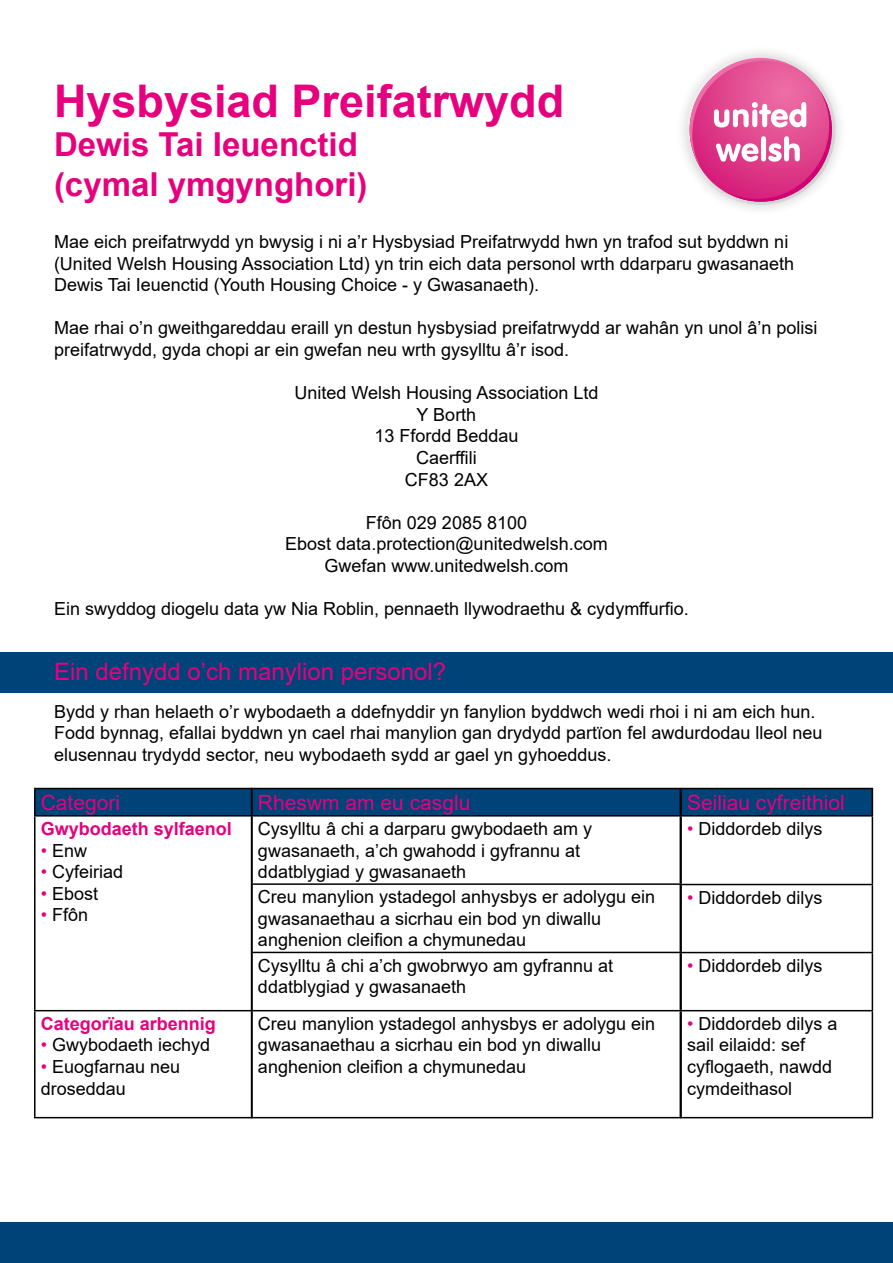
<style>
.page{position:relative;width:893px;height:1263px;background:#fff}
.page>*{position:absolute;margin:0;border:0;box-sizing:border-box;transform-origin:0 0}
.t1{font:700 45px "Arial";color:#e6007d}
.t2{font:700 33px/39.6px "Arial";color:#e6007d}
.t3{font:24px "Arial";color:#e6007d}
.t4{font:21px "Arial";color:#e6007d}
.t5{font:18px/21.6px "Arial";color:#000}
.t6{font:700 18px "Arial";color:#e6007d}
.s1{color:#e6007d}
</style>
<div class="page">
<div style="left:0;top:653px;width:893px;height:40px;background:#004379"></div>
<svg style="left:682px;top:52px;width:158px;height:157px"></svg>
<div style="left:35px;top:788px;width:217px;height:28px;background:#004379"></div>
<hr style="left:34px;top:788px;width:218px;height:1px;background:#000">
<hr style="left:34px;top:789px;width:2px;height:26px;background:#000">
<hr style="left:34px;top:815px;width:218px;height:1px;background:#000">
<hr style="left:34px;top:816px;width:2px;height:194px;background:#000">
<hr style="left:34px;top:1010px;width:218px;height:1px;background:#000">
<hr style="left:34px;top:1011px;width:2px;height:106px;background:#000">
<hr style="left:34px;top:1117px;width:218px;height:1px;background:#000">
<div style="left:252px;top:788px;width:428px;height:28px;background:#004379"></div>
<hr style="left:251px;top:788px;width:430px;height:1px;background:#000">
<hr style="left:251px;top:789px;width:2px;height:26px;background:#000">
<hr style="left:251px;top:815px;width:430px;height:1px;background:#000">
<hr style="left:251px;top:816px;width:2px;height:67px;background:#000">
<hr style="left:251px;top:883px;width:430px;height:2px;background:#000">
<hr style="left:251px;top:885px;width:2px;height:67px;background:#000">
<hr style="left:251px;top:952px;width:430px;height:1px;background:#000">
<hr style="left:251px;top:953px;width:2px;height:57px;background:#000">
<hr style="left:251px;top:1010px;width:430px;height:1px;background:#000">
<hr style="left:251px;top:1011px;width:2px;height:106px;background:#000">
<hr style="left:251px;top:1117px;width:430px;height:1px;background:#000">
<div style="left:681px;top:788px;width:191px;height:28px;background:#004379"></div>
<hr style="left:680px;top:788px;width:193px;height:1px;background:#000">
<hr style="left:680px;top:789px;width:2px;height:26px;background:#000">
<svg style="left:872px;top:789px;width:1px;height:26px"></svg>
<hr style="left:680px;top:815px;width:193px;height:1px;background:#000">
<hr style="left:680px;top:816px;width:2px;height:68px;background:#000">
<hr style="left:872px;top:816px;width:1px;height:68px;background:#000">
<hr style="left:680px;top:884px;width:193px;height:1px;background:#000">
<hr style="left:680px;top:885px;width:2px;height:67px;background:#000">
<hr style="left:872px;top:885px;width:1px;height:67px;background:#000">
<hr style="left:680px;top:952px;width:193px;height:1px;background:#000">
<hr style="left:680px;top:953px;width:2px;height:57px;background:#000">
<hr style="left:872px;top:953px;width:1px;height:57px;background:#000">
<hr style="left:680px;top:1010px;width:193px;height:1px;background:#000">
<hr style="left:680px;top:1011px;width:2px;height:106px;background:#000">
<hr style="left:872px;top:1011px;width:1px;height:106px;background:#000">
<hr style="left:680px;top:1117px;width:193px;height:1px;background:#000">
<div style="left:0;top:1222px;width:893px;height:41px;background:#004379"></div>
<h1 class="t1" style="left:54px;top:69px;width:512px">Hysbysiad Preifatrwydd</h1>
<h2 class="t2" style="left:54px;top:125px;width:315px">Dewis Tai Ieuenctid (cymal ymgynghori)</h2>
<p class="t5" style="left:54px;top:231px;width:742px">Mae eich preifatrwydd yn bwysig i ni a’r Hysbysiad Preifatrwydd hwn yn trafod sut byddwn ni (United Welsh Housing Association Ltd) yn trin eich data personol wrth ddarparu gwasanaeth<br>Dewis Tai Ieuenctid (Youth Housing Choice - y Gwasanaeth).</p>
<p class="t5" style="left:54px;top:317px;width:765px">Mae rhai o’n gweithgareddau eraill yn destun hysbysiad preifatrwydd ar wahân yn unol â’n polisi preifatrwydd, gyda chopi ar ein gwefan neu wrth gysylltu â’r isod.</p>
<p class="t5" style="left:295px;top:382px;width:305px;text-align:center">United Welsh Housing Association Ltd<br>Y Borth<br>13 Ffordd Beddau<br>Caerffili<br>CF83 2AX</p>
<p class="t5" style="left:285px;top:512px;width:324px;text-align:center">Ffôn 029 2085 8100<br>Ebost data.protection@unitedwelsh.com<br>Gwefan www.unitedwelsh.com</p>
<p class="t5" style="left:54px;top:598px;width:636px">Ein swyddog diogelu data yw Nia Roblin, pennaeth llywodraethu &amp; cydymffurfio.</p>
<h3 class="t3" style="left:54px;top:654px;width:394px">Ein defnydd o’ch manylion personol?</h3>
<p class="t5" style="left:54px;top:700px;width:770px">Bydd y rhan helaeth o’r wybodaeth a ddefnyddir yn fanylion byddwch wedi rhoi i ni am eich hun.<br>Fodd bynnag, efallai byddwn yn cael rhai manylion gan drydydd partïon fel awdurdodau lleol neu elusennau trydydd sector, neu wybodaeth sydd ar gael yn gyhoeddus.</p>
<p class="t4" style="left:41px;top:788px;width:81px">Categori</p>
<p class="t6" style="left:41px;top:816px;width:193px">Gwybodaeth sylfaenol</p>
<p class="t5" style="left:41px;top:839px;width:48px"><span class="s1">•</span> Enw</p>
<p class="t5" style="left:41px;top:861px;width:84px"><span class="s1">•</span> Cyfeiriad</p>
<p class="t5" style="left:41px;top:882px;width:59px"><span class="s1">•</span> Ebost</p>
<p class="t5" style="left:41px;top:904px;width:49px"><span class="s1">•</span> Ffôn</p>
<p class="t6" style="left:41px;top:1011px;width:177px">Categorïau arbennig</p>
<p class="t5" style="left:41px;top:1034px;width:171px"><span class="s1">•</span> Gwybodaeth iechyd</p>
<p class="t5" style="left:41px;top:1056px;width:141px"><span class="s1">•</span> Euogfarnau neu droseddau</p>
<p class="t4" style="left:258px;top:788px;width:214px">Rheswm am eu casglu</p>
<p class="t5" style="left:258px;top:818px;width:336px">Cysylltu â chi a darparu gwybodaeth am y gwasanaeth, a’ch gwahodd i gyfrannu at ddatblygiad y gwasanaeth</p>
<p class="t5" style="left:258px;top:886px;width:399px">Creu manylion ystadegol anhysbys er adolygu ein gwasanaethau a sicrhau ein bod yn diwallu anghenion cleifion a chymunedau</p>
<p class="t5" style="left:258px;top:954px;width:357px">Cysylltu â chi a’ch gwobrwyo am gyfrannu at ddatblygiad y gwasanaeth</p>
<p class="t5" style="left:258px;top:1012px;width:399px">Creu manylion ystadegol anhysbys er adolygu ein gwasanaethau a sicrhau ein bod yn diwallu anghenion cleifion a chymunedau</p>
<p class="t4" style="left:687px;top:788px;width:159px">Seiliau cyfreithiol</p>
<p class="t5" style="left:687px;top:818px;width:137px"><span class="s1">•</span> Diddordeb dilys</p>
<p class="t5" style="left:687px;top:886px;width:137px"><span class="s1">•</span> Diddordeb dilys</p>
<p class="t5" style="left:687px;top:954px;width:137px"><span class="s1">•</span> Diddordeb dilys</p>
<p class="t5" style="left:687px;top:1012px;width:152px"><span class="s1">•</span> Diddordeb dilys a sail eilaidd: sef cyflogaeth, nawdd cymdeithasol</p>
</div>
